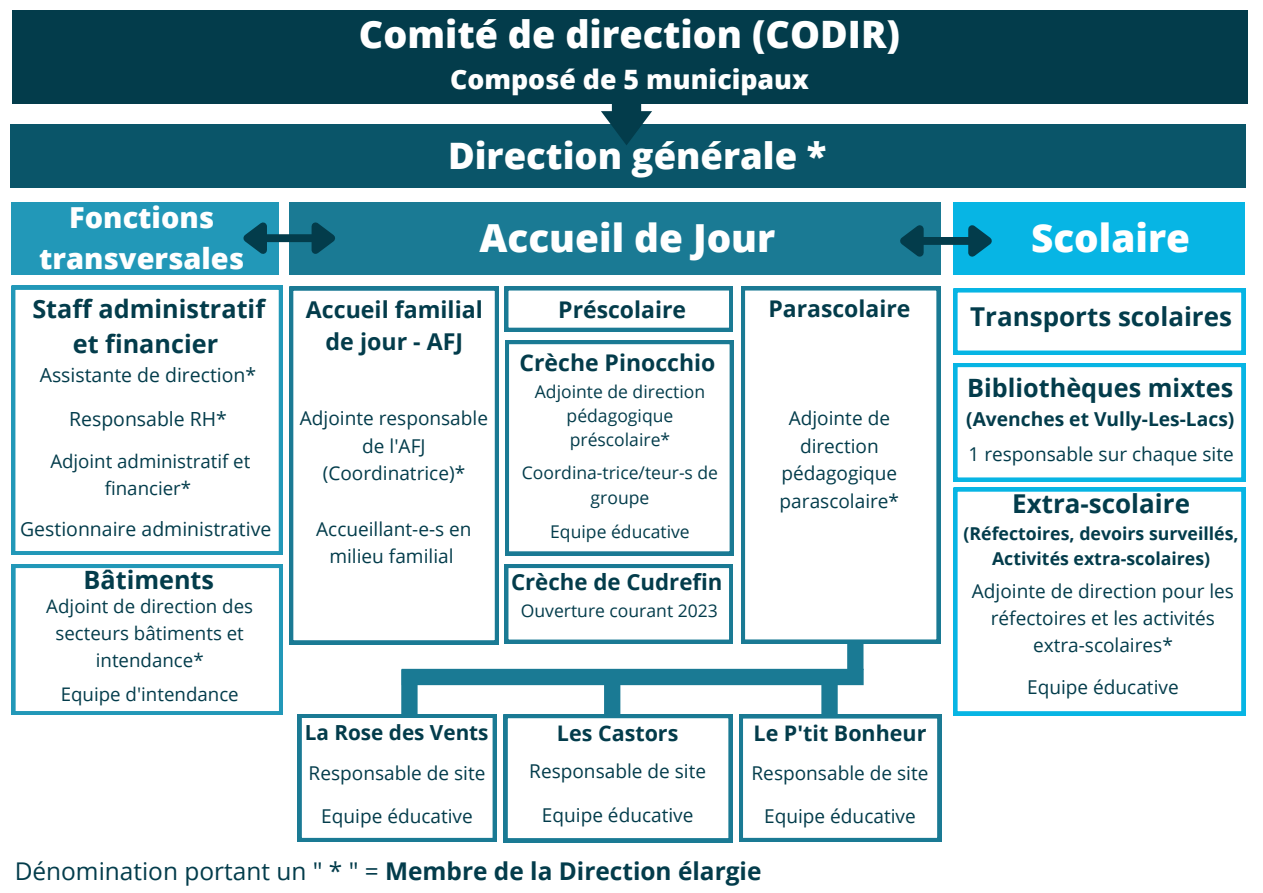
<style>
.page{position:relative;width:1263px;height:893px;background:#fff}
.page>*{position:absolute;margin:0;border:0;box-sizing:border-box;transform-origin:0 0}
.t1{font:800 38.7px "Open Sans";color:#fff}
.t2{font:800 37.72px "Open Sans";color:#fff}
.t3{font:800 36.45px "Open Sans";color:#fff}
.t4{font:800 28.95px/40.5px "Open Sans";color:#fff;text-align:center}
.t5{font:800 26.7px "Open Sans";color:#fff}
.t6{font:700 25.95px "Open Sans";color:#033c4b}
.t7{font:700 25.2px/35.3px "Open Sans";color:#033c4b;text-align:center}
.t8{font:700 24.45px "Open Sans";color:#033c4b}
.t9{font:700 23.17px/32.1px "Open Sans";color:#033c4b;text-align:center}
.t10{font:700 22.95px "Open Sans";color:#033c4b}
.t11{font:700 22.2px "Open Sans";color:#033c4b}
.t12{font:700 21.45px "Open Sans";color:#033c4b}
.t13{font:700 20.7px "Open Sans";color:#033c4b}
.t14{font:19.42px "Open Sans";color:#033c4b}
.t15{font:700 19.2px "Open Sans";color:#033c4b}
.t16{font:19.05px/27.6px "Open Sans";color:#033c4b;text-align:center}
.t17{font:18.67px/26.8px "Open Sans";color:#033c4b;text-align:center}
.t18{font:700 17.7px/24.8px "Open Sans";color:#033c4b;text-align:center}
.t19{font:17.55px/24.2px "Open Sans";color:#033c4b;text-align:center}
.s1{font-weight:400}
</style>
<div class="page">
<div style="left:12px;top:10px;width:1235px;height:94px;background:#033c4b"></div>
<div style="left:10px;top:124px;width:1236px;height:64px;background:#0a5569"></div>
<svg style="left:601px;top:104px;width:51px;height:41px"></svg>
<div style="left:12px;top:202px;width:267px;height:72px;background:#2298b8"></div>
<div style="left:289px;top:202px;width:652px;height:72px;background:#1a7a94"></div>
<div style="left:954px;top:202px;width:291px;height:72px;background:#07b5e4"></div>
<svg style="left:11px;top:286px;width:272px;height:269px"></svg>
<svg style="left:741px;top:286px;width:199px;height:357px"></svg>
<svg style="left:504px;top:286px;width:229px;height:46px"></svg>
<svg style="left:289px;top:287px;width:210px;height:357px"></svg>
<svg style="left:505px;top:340px;width:228px;height:215px"></svg>
<div style="left:402px;top:669px;width:462px;height:16px;background:#1a7a94"></div>
<div style="left:847px;top:642px;width:16px;height:28px;background:#1a7a94"></div>
<svg style="left:298px;top:714px;width:198px;height:128px"></svg>
<svg style="left:504px;top:714px;width:228px;height:128px"></svg>
<svg style="left:739px;top:714px;width:202px;height:128px"></svg>
<div style="left:401px;top:669px;width:17px;height:46px;background:#1a7a94"></div>
<div style="left:604px;top:669px;width:16px;height:46px;background:#1a7a94"></div>
<div style="left:821px;top:669px;width:17px;height:46px;background:#1a7a94"></div>
<svg style="left:954px;top:289px;width:291px;height:65px"></svg>
<svg style="left:954px;top:363px;width:291px;height:118px"></svg>
<svg style="left:12px;top:564px;width:271px;height:151px"></svg>
<svg style="left:954px;top:488px;width:291px;height:227px"></svg>
<div style="left:265px;top:234px;width:48px;height:8px;background:#033c4b"></div>
<svg style="left:243px;top:222px;width:31px;height:32px"></svg>
<svg style="left:304px;top:222px;width:31px;height:32px"></svg>
<div style="left:922px;top:237px;width:48px;height:8px;background:#033c4b"></div>
<svg style="left:900px;top:225px;width:24px;height:32px"></svg>
<svg style="left:961px;top:225px;width:31px;height:32px"></svg>
<svg style="left:504px;top:564px;width:229px;height:79px"></svg>
<h2 class="t2" style="left:359px;top:8px;width:543px">Comité de direction (CODIR)</h2>
<h3 class="t5" style="left:450px;top:60px;width:360px">Composé de 5 municipaux</h3>
<h3 class="t4" style="left:39px;top:196px;width:207px">Fonctions transversales</h3>
<h3 class="t7" style="left:32px;top:290px;width:234px">Staff administratif et financier</h3>
<p class="t14" style="left:40px;top:361px;width:218px">Assistante de direction*</p>
<p class="t14" style="left:69px;top:405px;width:159px">Responsable RH*</p>
<p class="t17" style="left:50px;top:447px;width:202px;line-height:27.5px">Adjoint administratif et financier*</p>
<p class="t14" style="left:20px;top:515px;width:253px">Gestionnaire administrative</p>
<h3 class="t7" style="left:84px;top:561px;width:132px">Bâtiments</h3>
<p class="t17" style="left:46px;top:592px;width:208px">Adjoint de direction des secteurs bâtiments et intendance*</p>
<p class="t17" style="left:61px;top:681px;width:179px">Equipe d'intendance</p>
<h3 class="t3" style="left:448px;top:130px;width:380px">Direction générale *</h3>
<h1 class="t1" style="left:479px;top:210px;width:297px">Accueil de Jour</h1>
<p class="t9" style="left:306px;top:292px;width:178px">Accueil familial de jour - AFJ</p>
<p class="t10" style="left:558px;top:293px;width:129px">Préscolaire</p>
<p class="t10" style="left:768px;top:292px;width:143px">Parascolaire</p>
<p class="t10" style="left:519px;top:346px;width:197px">Crèche Pinocchio</p>
<p class="t16" style="left:300px;top:404px;width:190px">Adjointe responsable de l'AFJ (Coordinatrice)*</p>
<p class="t16" style="left:316px;top:514px;width:157px">Accueillant-e-s en milieu familial</p>
<p class="t19" style="left:535px;top:379px;width:172px">Adjointe de direction pédagogique préscolaire*</p>
<p class="t19" style="left:522px;top:460px;width:198px;line-height:24.7px">Coordina-trice/teur-s de groupe</p>
<p class="t19" style="left:550px;top:519px;width:141px">Equipe éducative</p>
<p class="t11" style="left:511px;top:566px;width:213px">Crèche de Cudrefin</p>
<p class="t19" style="left:521px;top:598px;width:198px">Ouverture courant 2023</p>
<p class="t16" style="left:780px;top:404px;width:121px">Adjointe de direction pédagogique parascolaire*</p>
<p class="t13" style="left:305px;top:718px;width:185px">La Rose des Vents</p>
<p class="t12" style="left:557px;top:718px;width:123px">Les Castors</p>
<p class="t12" style="left:753px;top:718px;width:174px">Le P'tit Bonheur</p>
<p class="t16" style="left:309px;top:758px;width:178px">Responsable de site</p>
<p class="t16" style="left:321px;top:802px;width:153px">Equipe éducative</p>
<p class="t16" style="left:529px;top:757px;width:178px">Responsable de site</p>
<p class="t16" style="left:542px;top:800px;width:153px">Equipe éducative</p>
<p class="t16" style="left:751px;top:758px;width:178px">Responsable de site</p>
<p class="t16" style="left:764px;top:802px;width:153px">Equipe éducative</p>
<p class="t8" style="left:15px;top:854px;width:748px"><span class="s1">Dénomination portant un " * " =</span> Membre de la Direction élargie</p>
<h1 class="t1" style="left:1031px;top:211px;width:161px">Scolaire</h1>
<h3 class="t6" style="left:970px;top:298px;width:263px">Transports scolaires</h3>
<h3 class="t7" style="left:967px;top:370px;width:268px">Bibliothèques mixtes</h3>
<p class="t15" style="left:966px;top:405px;width:270px">(Avenches et Vully-Les-Lacs)</p>
<p class="t16" style="left:968px;top:439px;width:267px">1 responsable sur chaque site</p>
<h3 class="t6" style="left:1012px;top:485px;width:179px">Extra-scolaire</h3>
<p class="t18" style="left:963px;top:521px;width:277px">(Réfectoires, devoirs surveillés,<br>Activités extra-scolaires)</p>
<p class="t16" style="left:972px;top:576px;width:264px;line-height:27px">Adjointe de direction pour les réfectoires et les activités extra-scolaires*</p>
<p class="t16" style="left:1027px;top:673px;width:153px">Equipe éducative</p>
</div>
